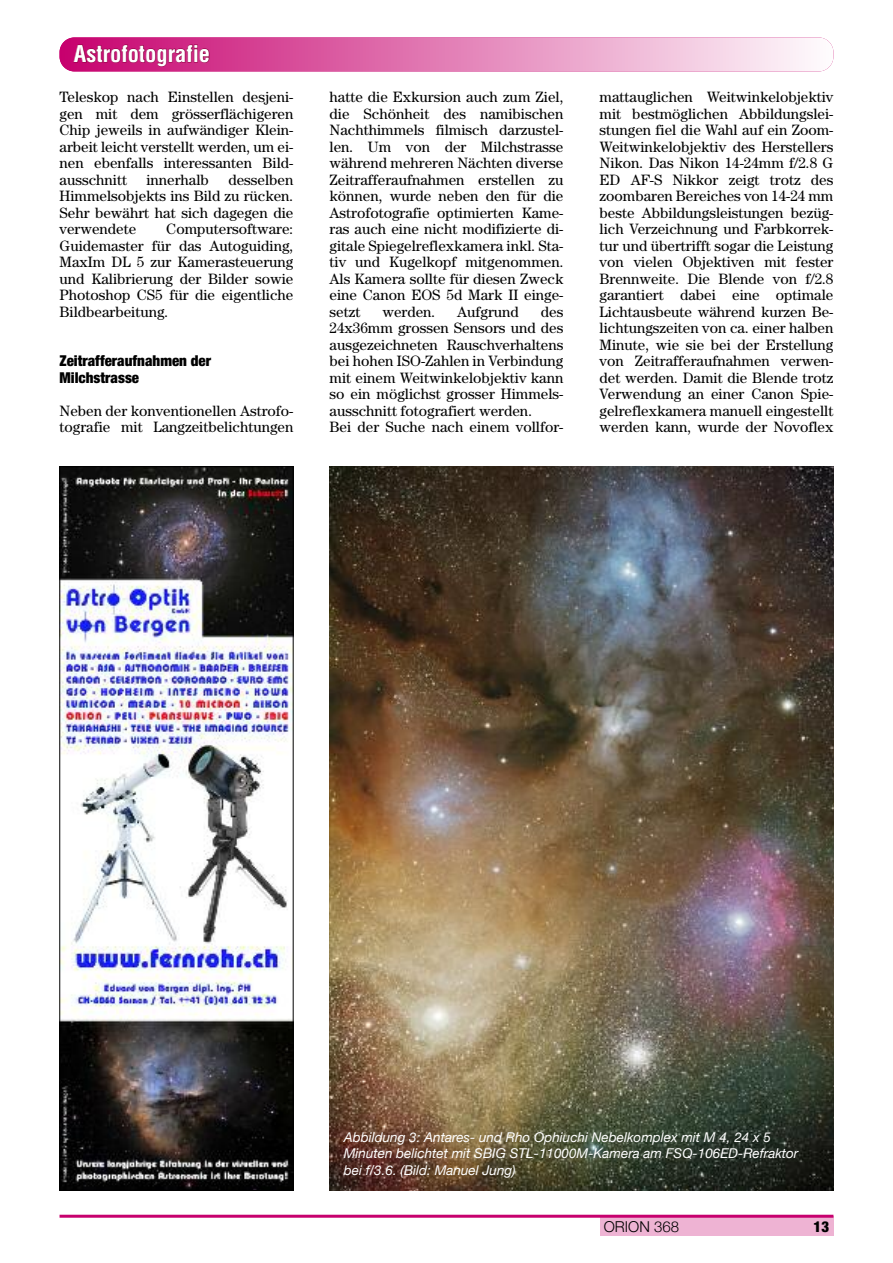
<style>
.page{position:relative;width:893px;height:1263px;background:#fff}
.page>*{position:absolute;margin:0;border:0;box-sizing:border-box;transform-origin:0 0}
.t1{font:700 condensed 22.5px "Helvetica";color:#fff}
.t2{font:15px/16.5px "Century";color:#000;text-align:justify}
.t3{font:900 condensed 15px/16.5px "Helvetica Neue";color:#000}
.t4{font:300 15px "Helvetica Neue";color:#000}
.t5{font:italic 13.5px/16.5px "Helvetica Neue";color:#fff}
</style>
<div class="page">
<div style="left:600px;top:1216px;width:233px;height:19px;background:#eeb3d3"></div>
<div style="left:60px;top:37px;width:773px;height:34px;background:linear-gradient(to right,#c7006e,#fefcfe);border-radius:15px"></div>
<hr style="left:60px;top:1215px;width:773px;height:3px;background:#c7006e">
<img style="left:62px;top:468px;width:229px;height:721px">
<div style="left:60px;top:466px;width:233px;height:725px;border:1px solid #000"></div>
<img style="left:330px;top:466px;width:503px;height:724px">
<h1 class="t1" style="left:74px;top:41px;width:138px">Astrofotografie</h1>
<p class="t2" style="left:60px;top:90px;width:235px">Teleskop nach Einstellen desjeni&shy;gen mit dem grösserflächigeren Chip jeweils in aufwändiger Klein&shy;arbeit leicht verstellt werden, um ei&shy;nen ebenfalls interessanten Bild&shy;ausschnitt</p>
<p class="t2" style="left:60px;top:173px;width:235px;text-indent:169px">desselben Himmelsobjekts ins Bild zu rücken.<br>Sehr bewährt hat sich dagegen die verwendete</p>
<p class="t2" style="left:146px;top:173px;width:64px">innerhalb</p>
<p class="t2" style="left:60px;top:222px;width:235px;text-indent:107px">Computersoftware:<br>Guidemaster für das Autoguiding, MaxIm DL 5 zur Kamerasteuerung und Kalibrierung der Bilder sowie Photoshop CS5 für die eigentliche Bildbearbeitung.</p>
<p class="t3" style="left:60px;top:354px;width:153px">Zeitrafferaufnahmen der<br>Milchstrasse</p>
<p class="t2" style="left:60px;top:404px;width:235px">Neben der konventionellen Astrofo&shy;tografie mit Langzeitbelichtungen</p>
<p class="t2" style="left:330px;top:90px;width:235px">hatte die Exkursion auch zum Ziel, die Schönheit des namibischen Nachthimmels filmisch darzustel&shy;len. Um von der Milchstrasse während mehreren Nächten diverse Zeitrafferaufnahmen erstellen zu können, wurde neben den für die Astrofotografie optimierten Kame&shy;ras auch eine nicht modifizierte di&shy;gitale Spiegelreflexkamera inkl. Sta&shy;tiv und Kugelkopf mitgenommen.<br>Als Kamera sollte für diesen Zweck eine Canon EOS 5d Mark II einge&shy;setzt</p>
<p class="t2" style="left:382px;top:305px;width:54px">werden.</p>
<p class="t2" style="left:457px;top:305px;width:63px">Aufgrund</p>
<p class="t2" style="left:330px;top:305px;width:235px;text-align:left;text-indent:211px">des<br>24x36mm grossen Sensors und des ausgezeichneten Rauschverhaltens bei hohen ISO-Zahlen in Verbindung mit einem Weitwinkelobjektiv kann so ein möglichst grosser Himmels&shy;ausschnitt fotografiert werden.<br>Bei der Suche nach einem vollfor-</p>
<p class="t2" style="left:600px;top:90px;width:235px">mattauglichen Weitwinkelobjektiv mit bestmöglichen Abbildungslei&shy;stungen fiel die Wahl auf ein Zoom-Weitwinkelobjektiv des Herstellers Nikon. Das Nikon 14-24mm f/2.8 G ED AF-S Nikkor zeigt trotz des zoombaren Bereiches von 14-24 mm beste Abbildungsleistungen bezüg&shy;lich Verzeichnung und Farbkorrek&shy;tur und übertrifft sogar die Leistung von vielen Objektiven mit fester Brennweite. Die Blende von f/2.8 garantiert dabei eine optimale Lichtausbeute während kurzen Be&shy;lichtungszeiten von ca. einer halben Minute, wie sie bei der Erstellung von Zeitrafferaufnahmen verwen&shy;det werden. Damit die Blende trotz Verwendung an einer Canon Spie&shy;gelreflexkamera manuell eingestellt werden kann, wurde der Novoflex</p>
<p class="t5" style="left:344px;top:1128px;width:456px">Abbildung 3: Antares- und Rho Ophiuchi Nebelkomplex mit M 4, 24 x 5<br>Minuten belichtet mit SBIG STL-11000M-Kamera am FSQ-106ED-Refraktor bei f/3.6. (Bild: Manuel Jung)</p>
<p class="t4" style="left:604px;top:1217px;width:77px">ORION 368</p>
<p class="t3" style="left:814px;top:1219px;width:17px">13</p>
<p class="t4" style="left:662px;top:1217px;width:18px">41</p>
</div>
